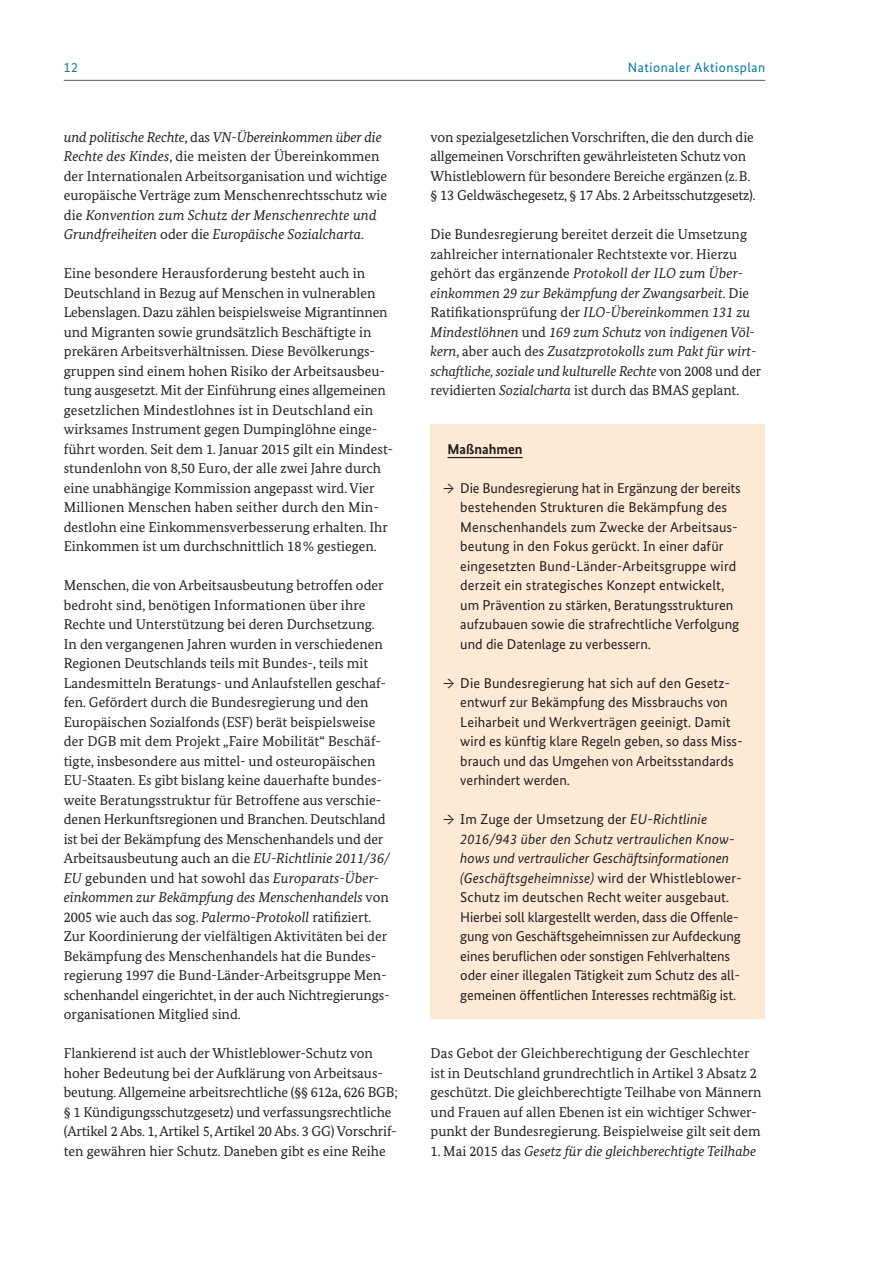
<style>
.page{position:relative;width:893px;height:1263px;background:#fff}
.page>*{position:absolute;margin:0;border:0;box-sizing:border-box;transform-origin:0 0}
.t1{font:14.25px/19.5px "Bundes Serif";color:#231f20}
.t2{font:14.25px/19.5px "Bundes Sans";color:#231f20}
.t3{font:italic 14.25px/19.5px "Bundes Serif";letter-spacing:.005em;color:#231f20}
.t4{font:700 14.25px "Bundes Sans";color:#231f20}
.t5{font:13.5px "Bundes Sans";letter-spacing:.04em;color:#0079a3}
.s1{font-style:italic}
.s2{font-style:normal}
.s3{font-family:"Bundes Serif"}
</style>
<div class="page">
<hr style="left:64px;top:80px;width:701px;height:1px;background:#57585a">
<div style="left:431px;top:424px;width:334px;height:595px;background:#fee9d5"></div>
<hr style="left:448px;top:457px;width:75px;height:1px;background:#231f20">
<p class="t5" style="left:64px;top:59px;width:16px">12</p>
<p class="t5" style="left:628px;top:59px;width:139px">Nationaler Aktionsplan</p>
<p class="t1" style="left:64px;top:127px;width:325px"><span class="s1">und politische Rechte</span>, das <span class="s1">VN-Übereinkommen über die Rechte des Kindes</span>, die meisten der Übereinkommen der Internationalen Arbeitsorganisation und wichtige europäische Verträge zum Menschenrechtsschutz wie die <span class="s1">Konvention zum Schutz der Menschenrechte und Grundfreiheiten</span> oder die <span class="s1">Europäische Sozialcharta</span>.</p>
<p class="t1" style="left:64px;top:263px;width:331px">Eine besondere Herausforderung besteht auch in Deutschland in Bezug auf Menschen in vulnerablen Lebenslagen. Dazu zählen beispielsweise Migrantinnen und Migranten sowie grundsätzlich Beschäftigte in prekären Arbeitsverhältnissen. Diese Bevölkerungs&shy;gruppen sind einem hohen Risiko der Arbeitsausbeu&shy;tung ausgesetzt. Mit der Einführung eines allgemeinen gesetzlichen Mindestlohnes ist in Deutschland ein wirksames Instrument gegen Dumpinglöhne einge&shy;führt worden. Seit dem 1. Januar 2015 gilt ein Mindest&shy;stundenlohn von 8,50 Euro, der alle zwei Jahre durch eine unabhängige Kommission angepasst wird. Vier Millionen Menschen haben seither durch den Min&shy;destlohn eine Einkommensverbesserung erhalten. Ihr Einkommen ist um durchschnittlich 18% gestiegen.</p>
<p class="t1" style="left:64px;top:575px;width:328px">Menschen, die von Arbeitsausbeutung betroffen oder bedroht sind, benötigen Informationen über ihre Rechte und Unterstützung bei deren Durchsetzung.<br>In den vergangenen Jahren wurden in verschiedenen Regionen Deutschlands teils mit Bundes-, teils mit Landesmitteln Beratungs- und Anlaufstellen geschaf&shy;fen. Gefördert durch die Bundesregierung und den Europäischen Sozialfonds (ESF) berät beispielsweise der DGB mit dem Projekt „Faire Mobilität“ Beschäf&shy;tigte, insbesondere aus mittel- und osteuropäischen EU-Staaten. Es gibt bislang keine dauerhafte bundes&shy;weite Beratungsstruktur für Betroffene aus verschie&shy;denen Herkunftsregionen und Branchen. Deutschland ist bei der Bekämpfung des Menschenhandels und der Arbeitsausbeutung auch an die <span class="s1">EU-Richtlinie 2011/36/ EU</span> gebunden und hat sowohl das <span class="s1">Europarats-Über&shy;einkommen zur Bekämpfung des Menschenhandels</span> von 2005 wie auch das sog. <span class="s1">Palermo-Protokoll</span> ratifiziert.<br>Zur Koordinierung der vielfältigen Aktivitäten bei der Bekämpfung des Menschenhandels hat die Bundes&shy;regierung 1997 die Bund-Länder-Arbeitsgruppe Men&shy;schenhandel eingerichtet, in der auch Nichtregierungs&shy;organisationen Mitglied sind.</p>
<p class="t1" style="left:64px;top:1043px;width:336px">Flankierend ist auch der Whistleblower-Schutz von hoher Bedeutung bei der Aufklärung von Arbeitsaus&shy;beutung. Allgemeine arbeitsrechtliche (§§ 612a, 626 BGB; § 1 Kündigungsschutzgesetz) und verfassungsrechtliche (Artikel 2 Abs. 1, Artikel 5, Artikel 20 Abs. 3 GG) Vorschrif&shy;ten gewähren hier Schutz. Daneben gibt es eine Reihe</p>
<p class="t1" style="left:431px;top:127px;width:327px">von spezialgesetzlichen Vorschriften, die den durch die allgemeinen Vorschriften gewährleisteten Schutz von Whistleblowern für besondere Bereiche ergänzen (z.B. § 13 Geldwäschegesetz, § 17 Abs. 2 Arbeitsschutzgesetz).</p>
<p class="t3" style="left:431px;top:224px;width:332px"><span class="s2">Die Bundesregierung bereitet derzeit die Umsetzung zahlreicher internationaler Rechtstexte vor. Hierzu gehört das ergänzende</span> Protokoll der ILO zum Über&shy;einkommen 29 zur Bekämpfung der Zwangsarbeit<span class="s2">. Die Ratifikationsprüfung der</span> ILO-Übereinkommen 131 zu Mindestlöhnen <span class="s2">und</span> 169 zum Schutz von indigenen Völ&shy;kern<span class="s2">, aber auch des</span> Zusatzprotokolls zum Pakt für wirt&shy;schaftliche, soziale und kulturelle Rechte <span class="s2">von 2008 und der revidierten</span> Sozialcharta <span class="s2">ist durch das BMAS geplant.</span></p>
<p class="t4" style="left:448px;top:440px;width:77px">Maßnahmen</p>
<p class="t2" style="left:460px;top:478px;width:282px;text-indent:-17px"><span class="s3">→</span> Die Bundesregierung hat in Ergänzung der bereits bestehenden Strukturen die Bekämpfung des Menschenhandels zum Zwecke der Arbeitsaus&shy;beutung in den Fokus gerückt. In einer dafür eingesetzten Bund-Länder-Arbeitsgruppe wird derzeit ein strategisches Konzept entwickelt, um Prävention zu stärken, Beratungsstrukturen aufzubauen sowie die strafrechtliche Verfolgung und die Datenlage zu verbessern.</p>
<p class="t2" style="left:460px;top:673px;width:284px;text-indent:-17px"><span class="s3">→</span> Die Bundesregierung hat sich auf den Gesetz&shy;entwurf zur Bekämpfung des Missbrauchs von Leiharbeit und Werkverträgen geeinigt. Damit wird es künftig klare Regeln geben, so dass Miss&shy;brauch und das Umgehen von Arbeitsstandards verhindert werden.</p>
<p class="t2" style="left:460px;top:809px;width:283px;text-indent:-17px"><span class="s3">→</span> Im Zuge der Umsetzung der <span class="s1">EU-Richtlinie 2016/943 über den Schutz vertraulichen Know&shy;hows und vertraulicher Geschäftsinformationen (Geschäftsgeheimnisse)</span> wird der Whistleblower-Schutz im deutschen Recht weiter ausgebaut.<br>Hierbei soll klargestellt werden, dass die Offenle&shy;gung von Geschäftsgeheimnissen zur Aufdeckung eines beruflichen oder sonstigen Fehlverhaltens oder einer illegalen Tätigkeit zum Schutz des all&shy;gemeinen öffentlichen Interesses rechtmäßig ist.</p>
<p class="t1" style="left:431px;top:1043px;width:333px">Das Gebot der Gleichberechtigung der Geschlechter ist in Deutschland grundrechtlich in Artikel 3 Absatz 2 geschützt. Die gleichberechtigte Teilhabe von Männern und Frauen auf allen Ebenen ist ein wichtiger Schwer&shy;punkt der Bundesregierung. Beispielweise gilt seit dem</p>
<p class="t3" style="left:431px;top:1141px;width:327px"><span class="s2">1. Mai 2015 das</span> Gesetz für die gleichberechtigte Teilhabe</p>
</div>
